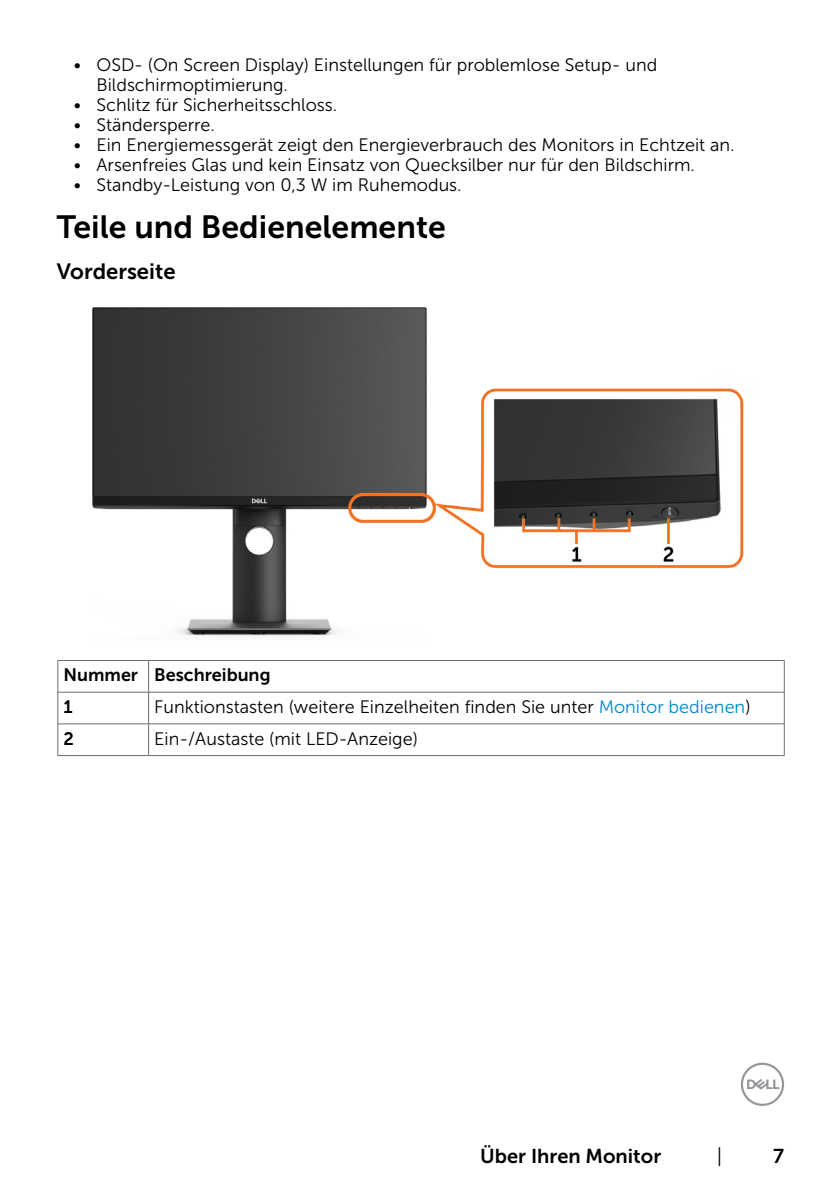
<style>
.page{position:relative;width:840px;height:1191px;background:#fff}
.page>*{position:absolute;margin:0;border:0;box-sizing:border-box;transform-origin:0 0}
.t1{font:32px "Museo Sans For Dell 700";color:#000}
.t2{font:22px "Museo Sans For Dell 700";color:#000}
.t3{font:20px "Museo Sans For Dell 700";color:#000}
.t4{font:20px "Museo Sans For Dell 300";color:#000}
.t5{font:18px/20px "Museo Sans For Dell 300";color:#000}
.t6{font:18px/31.6px "Museo Sans For Dell 700";color:#000}
.s1{color:#0087cb}
</style>
<div class="page">
<svg style="left:740px;top:1062px;width:43px;height:44px"></svg>
<img style="left:92px;top:307px;width:652px;height:330px">
<hr style="left:57px;top:660px;width:91px;height:1px;background:#6d6e71">
<hr style="left:57px;top:661px;width:1px;height:31px;background:#6d6e71">
<hr style="left:148px;top:660px;width:636px;height:1px;background:#6d6e71">
<hr style="left:148px;top:661px;width:1px;height:31px;background:#6d6e71">
<hr style="left:783px;top:661px;width:1px;height:31px;background:#6d6e71">
<hr style="left:57px;top:692px;width:92px;height:1px;background:#6d6e71">
<hr style="left:57px;top:692px;width:1px;height:32px;background:#6d6e71">
<hr style="left:148px;top:692px;width:636px;height:1px;background:#6d6e71">
<hr style="left:148px;top:692px;width:1px;height:31px;background:#6d6e71">
<hr style="left:783px;top:692px;width:1px;height:32px;background:#6d6e71">
<hr style="left:57px;top:723px;width:92px;height:1px;background:#6d6e71">
<hr style="left:57px;top:724px;width:1px;height:31px;background:#6d6e71">
<hr style="left:148px;top:723px;width:636px;height:1px;background:#6d6e71">
<hr style="left:148px;top:724px;width:1px;height:31px;background:#6d6e71">
<hr style="left:783px;top:724px;width:1px;height:31px;background:#6d6e71">
<hr style="left:57px;top:755px;width:91px;height:1px;background:#6d6e71">
<hr style="left:148px;top:755px;width:636px;height:1px;background:#6d6e71">
<p class="t5" style="left:96px;top:54px;width:562px;text-indent:-23px">• OSD- (On Screen Display) Einstellungen für problemlose Setup- und<br>Bildschirmoptimierung.</p>
<p class="t5" style="left:74px;top:94px;width:265px">• Schlitz für Sicherheitsschloss.</p>
<p class="t5" style="left:74px;top:114px;width:142px">• Ständersperre.</p>
<p class="t5" style="left:74px;top:134px;width:662px">• Ein Energiemessgerät zeigt den Energieverbrauch des Monitors in Echtzeit an.</p>
<p class="t5" style="left:74px;top:154px;width:622px">• Arsenfreies Glas und kein Einsatz von Quecksilber nur für den Bildschirm.</p>
<p class="t5" style="left:74px;top:174px;width:389px">• Standby-Leistung von 0,3 W im Ruhemodus.</p>
<h1 class="t1" style="left:57px;top:209px;width:390px">Teile und Bedienelemente</h1>
<p class="t2" style="left:57px;top:259px;width:120px">Vorderseite</p>
<p class="t6" style="left:63px;top:659px;width:208px">Nummer Beschreibung<br>1</p>
<p class="t5" style="left:154px;top:697px;width:597px">Funktionstasten (weitere Einzelheiten finden Sie unter <span class="s1">Monitor bedienen</span>)</p>
<p class="t6" style="left:63px;top:723px;width:12px">2</p>
<p class="t5" style="left:154px;top:728px;width:265px">Ein-/Austaste (mit LED-Anzeige)</p>
<p class="t3" style="left:480px;top:1144px;width:182px">Über Ihren Monitor</p>
<p class="t4" style="left:716px;top:1145px;width:7px">|</p>
<p class="t3" style="left:772px;top:1144px;width:12px">7</p>
</div>
